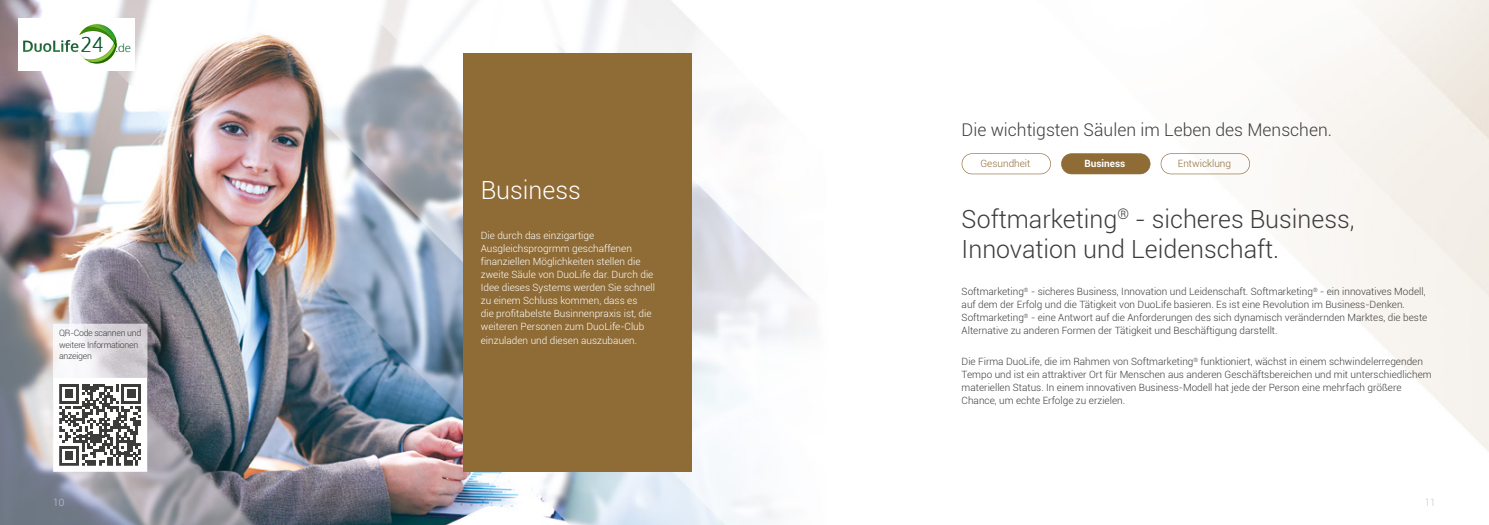
<style>
.page{position:relative;width:1489px;height:525px;background:#fff}
.page>*{position:absolute;margin:0;border:0;box-sizing:border-box;transform-origin:0 0}
.t1{font:300 25px/30px "Roboto";color:#3c3c3b}
.t2{font:300 25px "Roboto";color:#fff}
.t3{font:300 17.5px "Roboto";color:#3c3c3b}
.t4{font:300 11.62px "Oxygen";color:#0c6638}
.t5{font:300 10px/13.1px "Roboto";color:#3c3c3b}
.t6{font:300 10px/13px "Roboto";color:#fff}
.t7{font:300 10px "Roboto";color:#8f6b36}
.t8{font:700 10px "Roboto";color:#fff}
.t9{font:300 10px "Roboto";color:#c6c6c6}
.t10{font:300 8.75px/11.2px "Roboto";letter-spacing:-.03em;color:#3c3c3b}
.s1{font-size:20.25px}
</style>
<div class="page">
<img style="left:0;top:0;width:733px;height:524px">
<svg style="left:53px;top:377px;width:94px;height:94px"></svg>
<div style="left:463px;top:53px;width:228px;height:418px;background:#8f6b36"></div>
<img style="left:53px;top:324px;width:94px;height:53px">
<svg style="left:961px;top:153px;width:89px;height:21px"></svg>
<svg style="left:1061px;top:153px;width:89px;height:21px"></svg>
<svg style="left:1160px;top:153px;width:89px;height:21px"></svg>
<div style="left:18px;top:18px;width:117px;height:52px;background:#fff"></div>
<svg style="left:23px;top:24px;width:93px;height:39px"></svg>
<p class="t4" style="left:80px;top:40px;width:52px"><span class="s1">24</span> .de</p>
<p class="t10" style="left:59px;top:327px;width:83px">QR-Code scannen und weitere Informationen anzeigen</p>
<p class="t9" style="left:53px;top:495px;width:13px">10</p>
<h1 class="t2" style="left:481px;top:173px;width:101px">Business</h1>
<p class="t6" style="left:481px;top:228px;width:176px">Die durch das einzigartige Ausgleichsprogrmm geschaffenen finanziellen Möglichkeiten stellen die zweite Säule von DuoLife dar. Durch die Idee dieses Systems werden Sie schnell zu einem Schluss kommen, dass es<br>die profitabelste Businnenpraxis ist, die weiteren Personen zum DuoLife-Club einzuladen und diesen auszubauen.</p>
<h2 class="t3" style="left:961px;top:117px;width:372px">Die wichtigsten Säulen im Leben des Menschen.</h2>
<p class="t7" style="left:980px;top:157px;width:52px">Gesundheit</p>
<p class="t8" style="left:1084px;top:157px;width:43px">Business</p>
<p class="t7" style="left:1177px;top:157px;width:55px">Entwicklung</p>
<h1 class="t1" style="left:961px;top:203px;width:394px">Softmarketing<sup>®</sup> - sicheres Business,<br>Innovation und Leidenschaft.</h1>
<p class="t5" style="left:961px;top:284px;width:467px">Softmarketing<sup>®</sup> - sicheres Business, Innovation und Leidenschaft. Softmarketing<sup>®</sup> - ein innovatives Modell, auf dem der Erfolg und die Tätigkeit von DuoLife basieren. Es ist eine Revolution im Business-Denken.<br>Softmarketing<sup>®</sup> - eine Antwort auf die Anforderungen des sich dynamisch verändernden Marktes, die beste Alternative zu anderen Formen der Tätigkeit und Beschäftigung darstellt.</p>
<p class="t5" style="left:961px;top:354px;width:471px">Die Firma DuoLife, die im Rahmen von Softmarketing<sup>®</sup> funktioniert, wächst in einem schwindelerregenden Tempo und ist ein attraktiver Ort für Menschen aus anderen Geschäftsbereichen und mit unterschiedlichem materiellen Status. In einem innovativen Business-Modell hat jede der Person eine mehrfach größere Chance, um echte Erfolge zu erzielen.</p>
<p class="t9" style="left:1424px;top:495px;width:13px">11</p>
</div>
